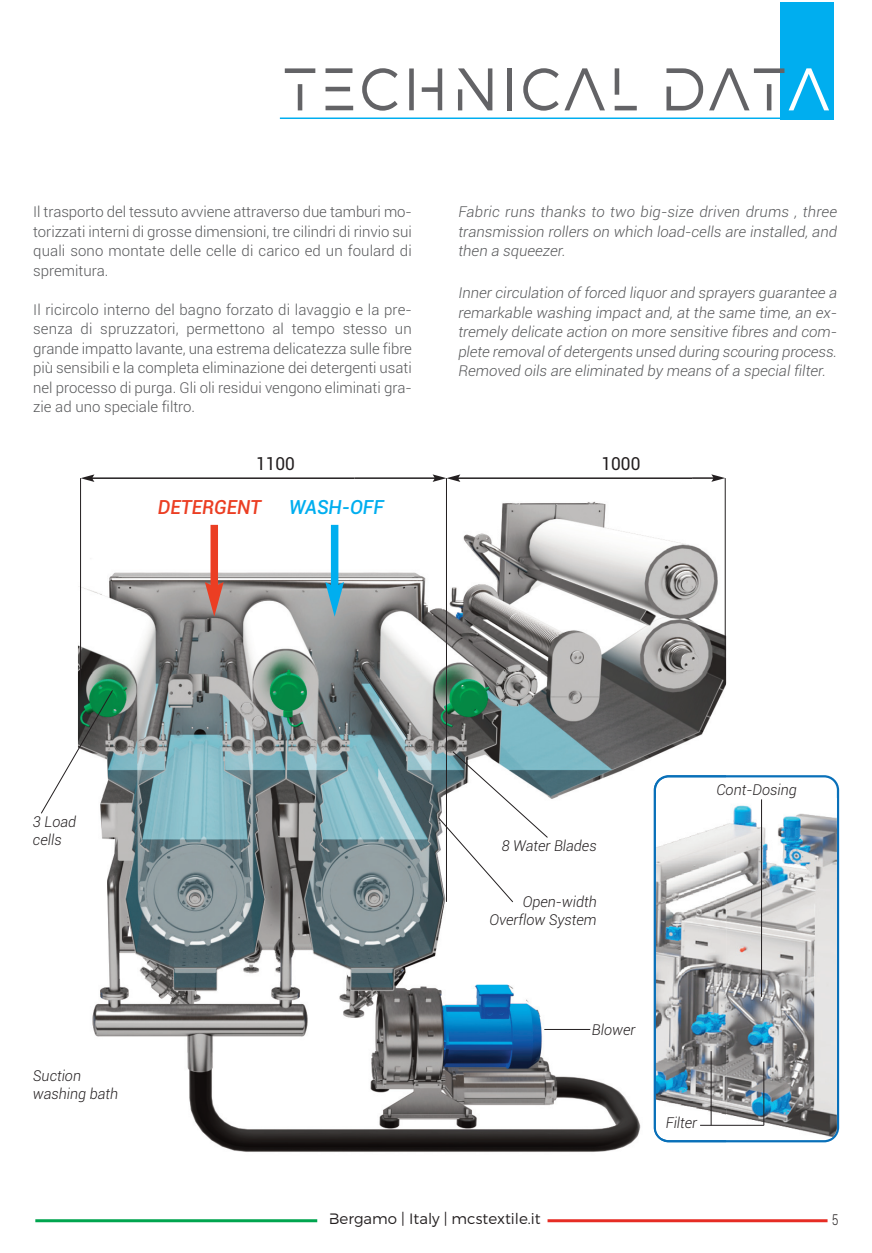
<style>
.page{position:relative;width:872px;height:1253px;background:#fff}
.page>*{position:absolute;margin:0;border:0;box-sizing:border-box;transform-origin:0 0}
.t1{font:60px "Lutech";letter-spacing:.06em;color:#636366;scale:.95 1}
.t2{font:italic 500 19.5px "Roboto";color:#eb3e23;scale:.96 1}
.t3{font:italic 500 19.5px "Roboto";color:#00aeef;scale:.96 1}
.t4{font:18px "Roboto";color:#231f20;scale:.96 1}
.t5{font:300 15px/19.5px "Roboto";color:#57585a;text-align:justify}
.t6{font:italic 300 15px/19.5px "Roboto";color:#57585a;text-align:justify}
.t7{font:italic 300 15px/18px "Roboto";color:#231f20;scale:.96 1}
.t8{font:15px "Lutech";color:#231f20}
.t9{font:300 15px "Roboto";color:#231f20;scale:.8 1}
.s1{color:#fff}
</style>
<div class="page">
<svg style="left:726px;top:775px;width:113px;height:367px"></svg>
<img style="left:726px;top:798px;width:111px;height:340px">
<hr style="left:35px;top:1219px;width:282px;height:3px;background:#00a54f">
<hr style="left:547px;top:1219px;width:280px;height:3px;background:#e62c24">
<hr style="left:280px;top:117px;width:549px;height:2px;background:#00aeef">
<div style="left:780px;top:2px;width:54px;height:118px;background:#00aeef"></div>
<img style="left:78px;top:488px;width:648px;height:664px">
<img style="left:654px;top:775px;width:72px;height:367px">
<hr style="left:92px;top:477px;width:263px;height:2px;background:#231f20">
<svg style="left:81px;top:474px;width:13px;height:8px"></svg>
<hr style="left:355px;top:477px;width:80px;height:2px;background:#231f20">
<hr style="left:458px;top:477px;width:234px;height:2px;background:#231f20">
<svg style="left:433px;top:474px;width:27px;height:8px"></svg>
<hr style="left:692px;top:477px;width:22px;height:2px;background:#231f20">
<svg style="left:711px;top:474px;width:14px;height:8px"></svg>
<div style="left:210px;top:525px;width:8px;height:63px;background:#eb3e23"></div>
<svg style="left:205px;top:582px;width:19px;height:34px"></svg>
<div style="left:331px;top:525px;width:7px;height:63px;background:#00aeef"></div>
<svg style="left:325px;top:582px;width:19px;height:34px"></svg>
<hr style="left:544px;top:1029px;width:46px;height:1px;background:#231f20">
<svg style="left:437px;top:750px;width:112px;height:153px"></svg>
<svg style="left:41px;top:689px;width:73px;height:125px"></svg>
<hr style="left:446px;top:478px;width:1px;height:424px;background:#231f20">
<hr style="left:725px;top:478px;width:1px;height:197px;background:#231f20">
<hr style="left:80px;top:478px;width:1px;height:212px;background:#231f20">
<hr style="left:711px;top:1051px;width:1px;height:74px;background:#231f20">
<hr style="left:763px;top:1061px;width:1px;height:64px;background:#231f20">
<hr style="left:700px;top:1125px;width:64px;height:1px;background:#231f20">
<hr style="left:761px;top:799px;width:1px;height:198px;background:#231f20">
<h1 class="t1" style="left:284px;top:66px;width:575px">TECHNICAL DAT<span class="s1">A</span></h1>
<p class="t5" style="left:33px;top:203px;width:380px">Il trasporto del tessuto avviene attraverso due tamburi mo&shy;torizzati interni di grosse dimensioni, tre cilindri di rinvio sui quali sono montate delle celle di carico ed un foulard di spremitura.</p>
<p class="t5" style="left:33px;top:301px;width:380px">Il ricircolo interno del bagno forzato di lavaggio e la pre&shy;senza di spruzzatori, permettono al tempo stesso un grande impatto lavante, una estrema delicatezza sulle fibre più sensibili e la completa eliminazione dei detergenti usati nel processo di purga. Gli oli residui vengono eliminati gra&shy;zie ad uno speciale filtro.</p>
<p class="t4" style="left:256px;top:456px;width:42px">1100</p>
<h2 class="t2" style="left:158px;top:500px;width:109px">DETERGENT</h2>
<h2 class="t3" style="left:289px;top:500px;width:100px">WASH-OFF</h2>
<p class="t6" style="left:458px;top:203px;width:380px">Fabric runs thanks to two big-size driven drums , three transmission rollers on which load-cells are installed, and then a squeezer.</p>
<p class="t6" style="left:458px;top:284px;width:380px">Inner circulation of forced liquor and sprayers guarantee a remarkable washing impact and, at the same time, an ex&shy;tremely delicate action on more sensitive fibres and com&shy;plete removal of detergents unsed during scouring process.<br>Removed oils are eliminated by means of a special filter.</p>
<p class="t4" style="left:601px;top:456px;width:42px">1000</p>
<p class="t7" style="left:33px;top:813px;width:46px">3 Load cells</p>
<p class="t7" style="left:33px;top:1067px;width:90px">Suction washing bath</p>
<p class="t7" style="left:502px;top:837px;width:100px">8 Water Blades</p>
<p class="t7" style="left:489px;top:893px;width:113px;text-align:right">Open-width<br>Overflow System</p>
<p class="t7" style="left:716px;top:782px;width:85px">Cont-Dosing</p>
<p class="t7" style="left:592px;top:1021px;width:47px">Blower</p>
<p class="t7" style="left:666px;top:1115px;width:34px">Filter</p>
<p class="t8" style="left:329px;top:1212px;width:213px">Bergamo | Italy | mcstextile.it</p>
<p class="t9" style="left:832px;top:1213px;width:10px">5</p>
</div>
